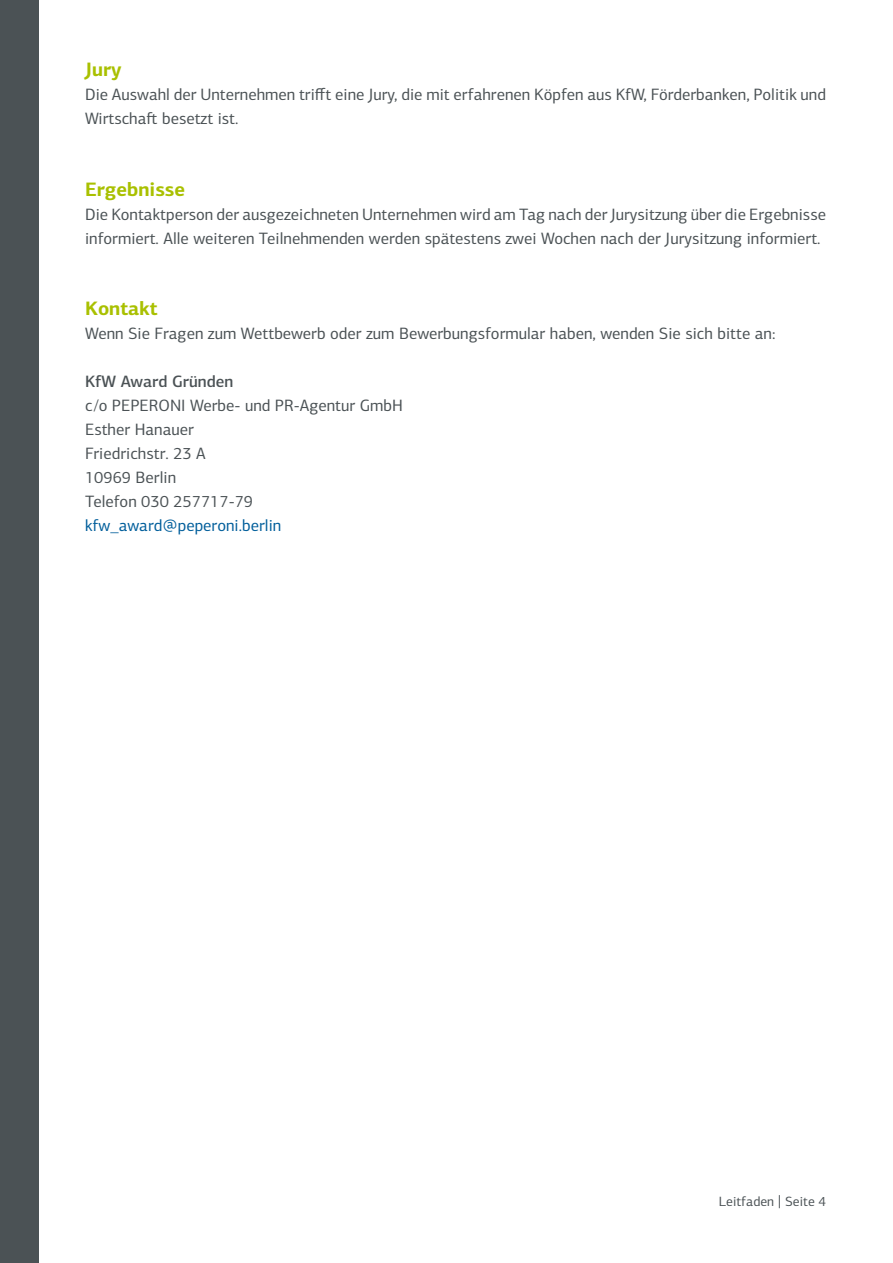
<style>
.page{position:relative;width:893px;height:1263px;background:#fff}
.page>*{position:absolute;margin:0;border:0;box-sizing:border-box;transform-origin:0 0}
.t1{font:700 19.5px "KFW Centro Sans";color:#a9c000}
.t2{font:16.5px/23.9px "KFW Centro Sans";color:#4b5255}
.t3{font:16.5px "KFW Centro Sans";color:#005e9b}
.t4{font:500 16.5px "KFW Centro Sans";color:#4b5255}
.t5{font:13.5px "KFW Centro Sans";color:#4b5255}
.s1{font-weight:500;font-size:15.6px}
</style>
<div class="page">
<div style="left:0;top:0;width:38px;height:1263px;background:#4b5255"></div>
<h2 class="t1" style="left:85px;top:57px;width:38px">Jury</h2>
<p class="t2" style="left:85px;top:82px;width:742px">Die Auswahl der Unternehmen trifft eine Jury, die mit erfahrenen Köpfen aus KfW, Förderbanken, Politik und<br>Wirtschaft besetzt ist.</p>
<h2 class="t1" style="left:85px;top:177px;width:102px">Ergebnisse</h2>
<p class="t2" style="left:85px;top:202px;width:742px">Die Kontaktperson der ausgezeichneten Unternehmen wird am Tag nach der Jurysitzung über die Ergebnisse informiert. Alle weiteren Teilnehmenden werden spätestens zwei Wochen nach der Jurysitzung informiert.</p>
<h2 class="t1" style="left:85px;top:296px;width:74px">Kontakt</h2>
<p class="t2" style="left:85px;top:322px;width:692px">Wenn Sie Fragen zum Wettbewerb oder zum Bewerbungsformular haben, wenden Sie sich bitte an:</p>
<p class="t4" style="left:85px;top:371px;width:150px">KfW Award Gründen</p>
<p class="t2" style="left:85px;top:393px;width:319px">c/o PEPERONI Werbe- und PR-Agentur GmbH</p>
<p class="t2" style="left:85px;top:417px;width:110px">Esther Hanauer</p>
<p class="t2" style="left:85px;top:441px;width:122px">Friedrichstr. 23 A</p>
<p class="t2" style="left:85px;top:465px;width:93px">10969 Berlin</p>
<p class="t2" style="left:85px;top:489px;width:170px">Telefon 030 257717-79</p>
<p class="t3" style="left:85px;top:515px;width:198px">kfw_award@peperoni.berlin</p>
<p class="t5" style="left:719px;top:1193px;width:109px">Leitfaden <span class="s1">|</span> Seite 4</p>
</div>
